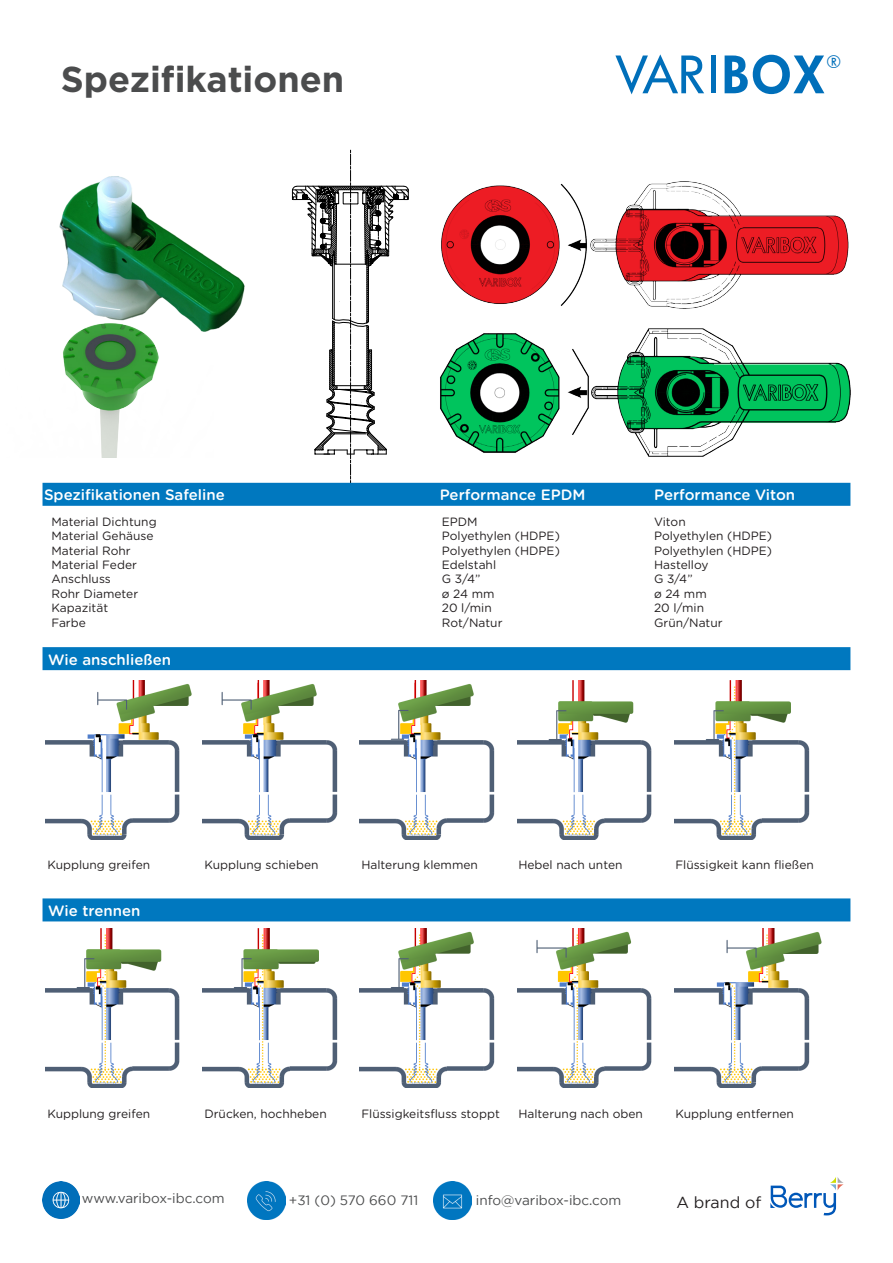
<style>
.page{position:relative;width:893px;height:1263px;background:#fff}
.page>*{position:absolute;margin:0;border:0;box-sizing:border-box;transform-origin:0 0}
.t1{font:50.1px "Futura Md";color:#006fba}
.t2{font:700 36px "Gotham";color:#4b4c4d}
.t3{font:16.65px "Futura Md";color:#006fba}
.t4{font:15.9px "Gotham";color:#231f20}
.t5{font:500 15px "Gotham Rounded";color:#fff}
.t6{font:13.5px "Gotham";color:#4b4c4d}
.t7{font:12px "Gotham Rounded";color:#231f20}
.s1{font-family:"Futura";font-weight:800}
</style>
<div class="page">
<img style="left:45px;top:928px;width:158px;height:160px">
<img style="left:203px;top:928px;width:157px;height:160px">
<img style="left:360px;top:928px;width:135px;height:160px">
<img style="left:517px;top:928px;width:158px;height:160px">
<img style="left:675px;top:928px;width:147px;height:160px">
<img style="left:45px;top:680px;width:158px;height:160px">
<img style="left:203px;top:680px;width:157px;height:160px">
<img style="left:360px;top:680px;width:135px;height:160px">
<img style="left:517px;top:680px;width:158px;height:160px">
<img style="left:675px;top:680px;width:135px;height:160px">
<img style="left:440px;top:181px;width:411px;height:276px">
<img style="left:59px;top:176px;width:186px;height:154px">
<img style="left:59px;top:295px;width:155px;height:162px">
<svg style="left:291px;top:150px;width:118px;height:333px"></svg>
<svg style="left:770px;top:1177px;width:74px;height:38px"></svg>
<img style="left:43px;top:1182px;width:37px;height:37px">
<img style="left:248px;top:1181px;width:38px;height:39px">
<img style="left:433px;top:1181px;width:39px;height:38px">
<div style="left:43px;top:483px;width:807px;height:22px;background:#0078bf"></div>
<div style="left:43px;top:483px;width:807px;height:23px;border:2px solid #0077bf"></div>
<div style="left:43px;top:648px;width:807px;height:21px;background:#0078bf"></div>
<div style="left:43px;top:647px;width:807px;height:23px;border:2px solid #0077bf"></div>
<div style="left:43px;top:899px;width:807px;height:22px;background:#0078bf"></div>
<div style="left:43px;top:898px;width:807px;height:23px;border:2px solid #0077bf"></div>
<p class="t2" style="left:61px;top:58px;width:285px">Spezifikationen</p>
<p class="t1" style="left:616px;top:41px;width:210px">VARI<span class="s1">BOX</span></p>
<p class="t3" style="left:827px;top:51px;width:15px">®</p>
<p class="t5" style="left:44px;top:484px;width:182px">Spezifikationen Safeline</p>
<p class="t7" style="left:51px;top:513px;width:107px">Material Dichtung</p>
<p class="t7" style="left:51px;top:528px;width:104px">Material Gehäuse</p>
<p class="t7" style="left:51px;top:542px;width:81px">Material Rohr</p>
<p class="t7" style="left:51px;top:556px;width:87px">Material Feder</p>
<p class="t7" style="left:51px;top:571px;width:61px">Anschluss</p>
<p class="t7" style="left:51px;top:585px;width:88px">Rohr Diameter</p>
<p class="t7" style="left:51px;top:600px;width:58px">Kapazität</p>
<p class="t7" style="left:51px;top:614px;width:36px">Farbe</p>
<p class="t5" style="left:48px;top:649px;width:124px">Wie anschließen</p>
<p class="t5" style="left:440px;top:484px;width:147px">Performance EPDM</p>
<p class="t5" style="left:654px;top:484px;width:143px">Performance Viton</p>
<p class="t7" style="left:442px;top:513px;width:37px">EPDM</p>
<p class="t7" style="left:442px;top:528px;width:120px">Polyethylen (HDPE)</p>
<p class="t7" style="left:442px;top:542px;width:120px">Polyethylen (HDPE)</p>
<p class="t7" style="left:442px;top:556px;width:56px">Edelstahl</p>
<p class="t7" style="left:442px;top:571px;width:40px">G 3/4”</p>
<p class="t7" style="left:442px;top:585px;width:54px">ø 24 mm</p>
<p class="t7" style="left:442px;top:600px;width:51px">20 l/min</p>
<p class="t7" style="left:442px;top:614px;width:62px">Rot/Natur</p>
<p class="t7" style="left:654px;top:513px;width:33px">Viton</p>
<p class="t7" style="left:654px;top:528px;width:120px">Polyethylen (HDPE)</p>
<p class="t7" style="left:654px;top:542px;width:120px">Polyethylen (HDPE)</p>
<p class="t7" style="left:654px;top:556px;width:56px">Hastelloy</p>
<p class="t7" style="left:654px;top:571px;width:40px">G 3/4”</p>
<p class="t7" style="left:654px;top:585px;width:54px">ø 24 mm</p>
<p class="t7" style="left:654px;top:600px;width:51px">20 l/min</p>
<p class="t7" style="left:654px;top:614px;width:70px">Grün/Natur</p>
<p class="t7" style="left:47px;top:857px;width:104px">Kupplung greifen</p>
<p class="t7" style="left:204px;top:857px;width:116px">Kupplung schieben</p>
<p class="t7" style="left:361px;top:857px;width:118px">Halterung klemmen</p>
<p class="t7" style="left:518px;top:857px;width:106px">Hebel nach unten</p>
<p class="t7" style="left:675px;top:857px;width:140px">Flüssigkeit kann fließen</p>
<p class="t5" style="left:48px;top:900px;width:94px">Wie trennen</p>
<p class="t7" style="left:47px;top:1105px;width:104px">Kupplung greifen</p>
<p class="t7" style="left:204px;top:1105px;width:124px">Drücken, hochheben</p>
<p class="t7" style="left:361px;top:1105px;width:140px">Flüssigkeitsfluss stoppt</p>
<p class="t7" style="left:518px;top:1105px;width:126px">Halterung nach oben</p>
<p class="t7" style="left:675px;top:1105px;width:120px">Kupplung entfernen</p>
<p class="t6" style="left:82px;top:1190px;width:144px">www.varibox-ibc.com</p>
<p class="t6" style="left:289px;top:1193px;width:131px">+31 (0) 570 660 711</p>
<p class="t6" style="left:476px;top:1193px;width:147px">info@varibox-ibc.com</p>
<p class="t4" style="left:677px;top:1193px;width:86px">A brand of</p>
</div>
